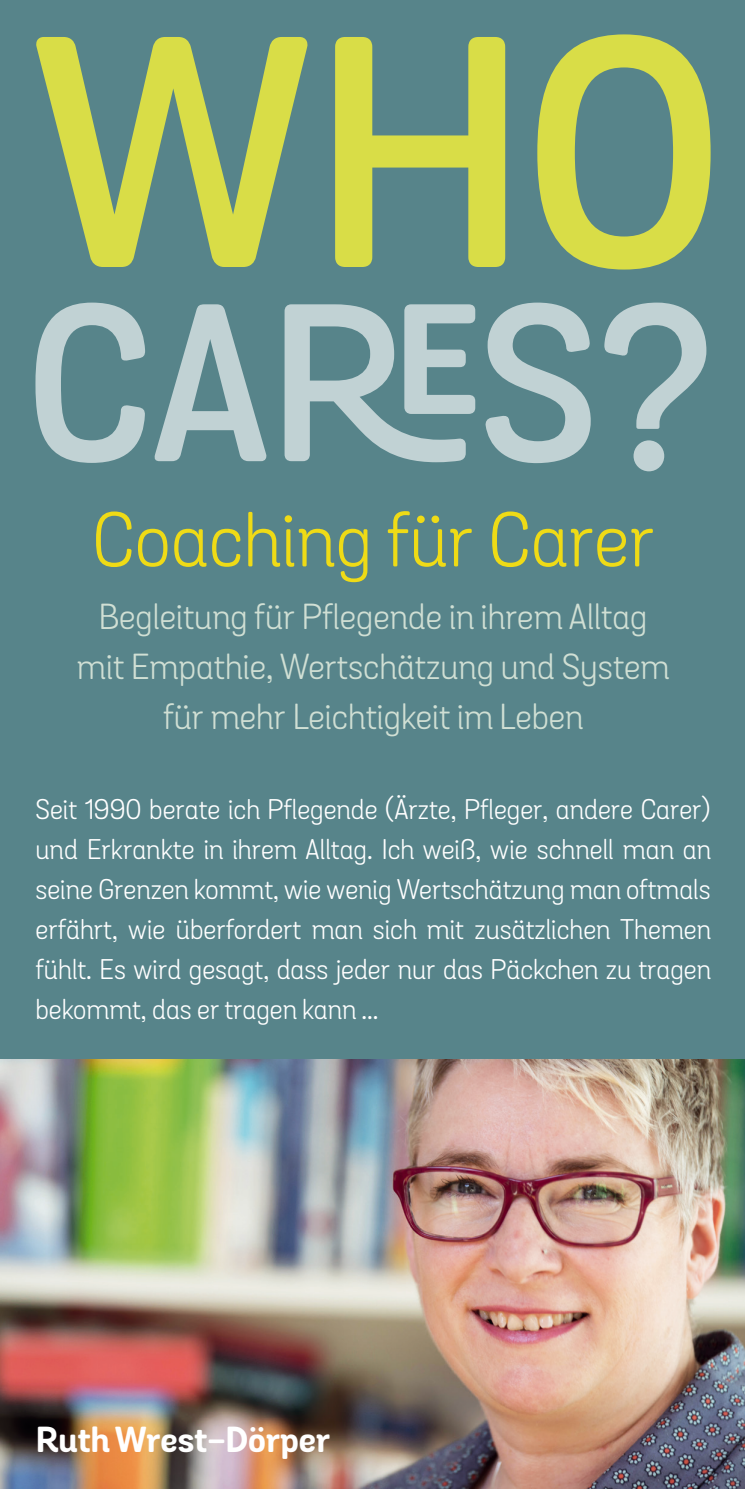
<style>
.page{position:relative;width:745px;height:1489px;background:#fff}
.page>*{position:absolute;margin:0;border:0;box-sizing:border-box;transform-origin:0 0}
.t1{font:75px "Grota Sans Alt Rd";color:#efdb16}
.t2{font:35px/50px "Grota Sans Alt Rd";color:#d0dfd4;text-align:center}
.t3{font:700 35px "Grota Sans Alt Rd";color:#fff}
.t4{font:27.5px/40px "Grota Sans Alt Rd";color:#fff;text-align:justify}
</style>
<div class="page">
<img style="left:0;top:1058px;width:744px;height:430px">
<div style="left:0;top:0;width:744px;height:1058px;background:#57848a"></div>
<svg style="left:35px;top:302px;width:671px;height:169px"></svg>
<svg style="left:36px;top:34px;width:674px;height:235px"></svg>
<h1 class="t1" style="left:92px;top:495px;width:563px">Coaching für Carer</h1>
<p class="t2" style="left:77px;top:592px;width:593px">Begleitung für Pflegende in ihrem Alltag mit Empathie, Wertschätzung und System für mehr Leichtigkeit im Leben</p>
<p class="t4" style="left:35px;top:790px;width:676px">Seit 1990 berate ich Pflegende (Ärzte, Pfleger, andere Carer) und Erkrankte in ihrem Alltag. Ich weiß, wie schnell man an seine Grenzen kommt, wie wenig Wertschätzung man oftmals erfährt, wie überfordert man sich mit zusätzlichen Themen fühlt. Es wird gesagt, dass jeder nur das Päckchen zu tragen bekommt, das er tragen kann ...</p>
<p class="t3" style="left:36px;top:1418px;width:295px">Ruth Wrest-Dörper</p>
</div>
